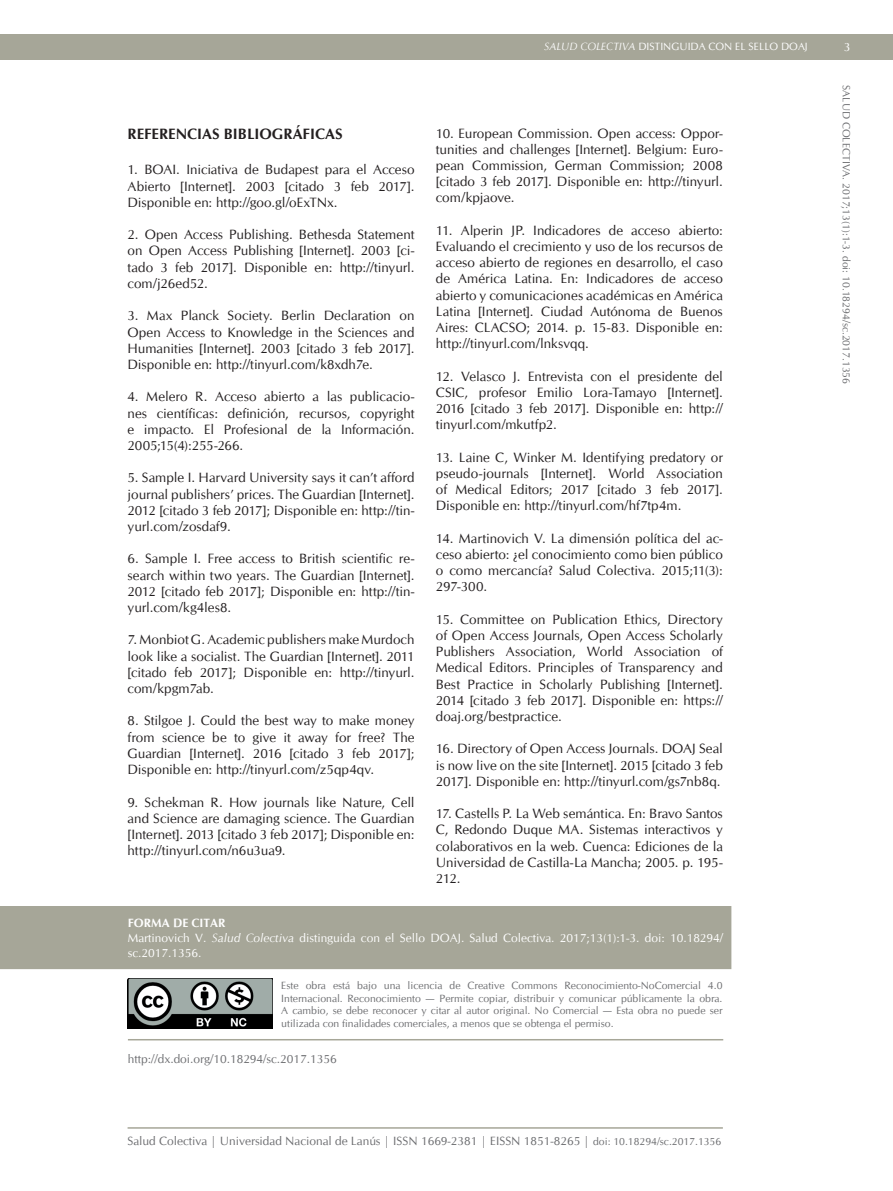
<style>
.page{position:relative;width:893px;height:1191px;background:#fff}
.page>*{position:absolute;margin:0;border:0;box-sizing:border-box;transform-origin:0 0}
.t1{font:700 15px "CG Omega";color:#231f20}
.t2{font:13.5px/16.2px "CG Omega";color:#231f20;text-align:justify}
.t3{font:12px/15px "CG Omega";color:#fff}
.t4{font:12px "CG Omega";color:#6c6d70}
.t5{font:12px "CG Omega";color:#6d6e71}
.t6{font:10.5px/12.6px "CG Omega";color:#6d6e71;text-align:justify}
.t7{font:10.5px "CG Omega";color:#fff}
.s1{font-style:italic}
.s2{font-weight:700}
.s3{font-size:10.5px;color:#6d6e71}
</style>
<div class="page">
<div style="left:0;top:34px;width:893px;height:26px;background:#a6a698"></div>
<hr style="left:128px;top:1127px;width:595px;height:1px;background:#a6a698">
<div style="left:1px;top:906px;width:730px;height:62px;background:#a6a698"></div>
<div style="left:0;top:906px;width:731px;height:63px;border:2px solid #a6a698"></div>
<img style="left:128px;top:978px;width:145px;height:50px">
<hr style="left:128px;top:1039px;width:595px;height:1px;background:#a6a698">
<p class="t1" style="left:128px;top:124px;width:216px">REFERENCIAS BIBLIOGRÁFICAS</p>
<p class="t2" style="left:128px;top:162px;width:288px">1. BOAI. Iniciativa de Budapest para el Acceso Abierto [Internet]. 2003 [citado 3 feb 2017].<br>Disponible en: http://goo.gl/oExTNx.</p>
<p class="t2" style="left:128px;top:227px;width:288px">2. Open Access Publishing. Bethesda Statement on Open Access Publishing [Internet]. 2003 [ci&shy;tado 3 feb 2017]. Disponible en: http://tinyurl. com/j26ed52.</p>
<p class="t2" style="left:128px;top:308px;width:288px">3. Max Planck Society. Berlin Declaration on Open Access to Knowledge in the Sciences and humanities [Internet]. 2003 [citado 3 feb 2017].<br>Disponible en: http://tinyurl.com/k8xdh7e.</p>
<p class="t2" style="left:128px;top:389px;width:288px">4. Melero R. Acceso abierto a las publicacio&shy;nes científicas: definición, recursos, copyright e impacto. El Profesional de la Información.<br>2005;15(4):255-266.</p>
<p class="t2" style="left:128px;top:470px;width:289px">5. Sample I. harvard University says it can’t afford journal publishers’ prices. The Guardian [Internet].<br>2012 [citado 3 feb 2017]; Disponible en: http://tin&shy;yurl.com/zosdaf9.</p>
<p class="t2" style="left:128px;top:551px;width:289px">6. Sample I. Free access to British scientific re&shy;search within two years. The Guardian [Internet].<br>2012 [citado feb 2017]; Disponible en: http://tin&shy;yurl.com/kg4les8.</p>
<p class="t2" style="left:128px;top:632px;width:288px">7. Monbiot G. Academic publishers make Murdoch look like a socialist. The Guardian [Internet]. 2011 [citado feb 2017]; Disponible en: http://tinyurl. com/kpgm7ab.</p>
<p class="t2" style="left:128px;top:713px;width:289px">8. Stilgoe J. Could the best way to make money from science be to give it away for free? The Guardian [Internet]. 2016 [citado 3 feb 2017]; Disponible en: http://tinyurl.com/z5qp4qv.</p>
<p class="t2" style="left:128px;top:794px;width:288px">9. Schekman R. How journals like Nature, Cell and Science are damaging science. The Guardian [Internet]. 2013 [citado 3 feb 2017]; Disponible en: http://tinyurl.com/n6u3ua9.</p>
<p class="t7" style="left:544px;top:41px;width:265px"><span class="s1">SALUD COLECTIVA</span> DISTINGUIDA CON EL SELLO DOAJ</p>
<p class="t3" style="left:844px;top:40px;width:8px">3</p>
<p class="t6" style="left:852px;top:85px;width:300px;rotate:90deg">SALUD COLECTIVA. 2017;13(1):1-3. doi: 10.18294/sc.2017.1356</p>
<p class="t2" style="left:436px;top:125px;width:289px">10. European Commission. Open access: Oppor&shy;tunities and challenges [Internet]. Belgium: Euro&shy;pean Commission, German Commission; 2008 [citado 3 feb 2017]. Disponible en: http://tinyurl. com/kpjaove.</p>
<p class="t2" style="left:436px;top:222px;width:288px">11. Alperin JP. Indicadores de acceso abierto:<br>Evaluando el crecimiento y uso de los recursos de acceso abierto de regiones en desarrollo, el caso de América Latina. En: Indicadores de acceso abierto y comunicaciones académicas en América Latina [Internet]. Ciudad Autónoma de Buenos Aires: CLACSO; 2014. p. 15-83. Disponible en: http://tinyurl.com/lnksvqq.</p>
<p class="t2" style="left:436px;top:368px;width:288px">12. Velasco J. Entrevista con el presidente del CSIC, profesor Emilio Lora-Tamayo [Internet].<br>2016 [citado 3 feb 2017]. Disponible en: http:// tinyurl.com/mkutfp2.</p>
<p class="t2" style="left:436px;top:449px;width:288px">13. Laine C, Winker M. Identifying predatory or pseudo-journals [Internet]. World Association of Medical Editors; 2017 [citado 3 feb 2017].<br>Disponible en: http://tinyurl.com/hf7tp4m.</p>
<p class="t2" style="left:436px;top:530px;width:288px">14. Martinovich V. La dimensión política del ac&shy;ceso abierto: ¿el conocimiento como bien público o como mercancía? Salud Colectiva. 2015;11(3):<br>297-300.</p>
<p class="t2" style="left:436px;top:611px;width:289px">15. Committee on Publication Ethics, Directory of Open Access Journals, Open Access Scholarly Publishers Association, World Association of Medical Editors. Principles of Transparency and Best Practice in Scholarly Publishing [Internet].<br>2014 [citado 3 feb 2017]. Disponible en: https:// doaj.org/bestpractice.</p>
<p class="t2" style="left:436px;top:741px;width:289px">16. Directory of Open Access Journals. DOAJ Seal is now live on the site [Internet]. 2015 [citado 3 feb 2017]. Disponible en: http://tinyurl.com/gs7nb8q.</p>
<p class="t2" style="left:436px;top:805px;width:288px">17. Castells P. La Web semántica. En: Bravo Santos C, Redondo Duque MA. Sistemas interactivos y colaborativos en la web. Cuenca: Ediciones de la Universidad de Castilla-La Mancha; 2005. p. 195- 212.</p>
<p class="t3" style="left:128px;top:915px;width:597px"><span class="s2">FORMA DE CITAR<br></span>Martinovich V. <span class="s1">Salud Colectiva</span> distinguida con el Sello DOAJ. Salud Colectiva. 2017;13(1):1-3. doi: 10.18294/ sc.2017.1356.</p>
<p class="t6" style="left:281px;top:979px;width:443px">Este obra está bajo una licencia de Creative Commons Reconocimiento-NoComercial 4.0<br>Internacional. Reconocimiento — Permite copiar, distribuir y comunicar públicamente la obra.<br>A cambio, se debe reconocer y citar al autor original. No Comercial — Esta obra no puede ser utilizada con finalidades comerciales, a menos que se obtenga el permiso.</p>
<p class="t5" style="left:128px;top:1052px;width:210px">http://dx.doi.org/10.18294/sc.2017.1356</p>
<p class="t4" style="left:128px;top:1133px;width:595px">Salud Colectiva | Universidad Nacional de Lanús | ISSN 1669-2381 | EISSN 1851-8265 | <span class="s3">doi: 10.18294/sc.2017.1356</span></p>
</div>
